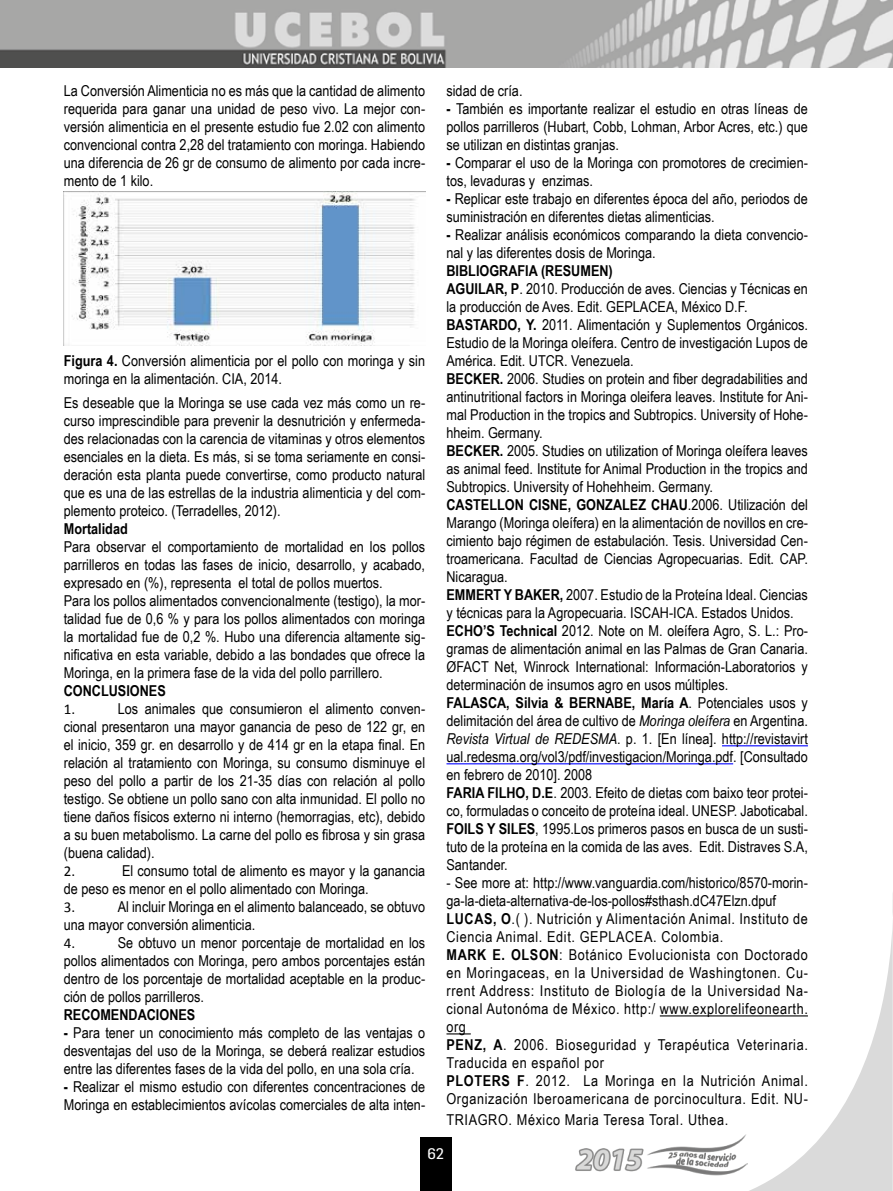
<style>
.page{position:relative;width:893px;height:1191px;background:#fff}
.page>*{position:absolute;margin:0;border:0;box-sizing:border-box;transform-origin:0 0}
.t1{font:15px/18px "Arial Narrow";color:#000}
.t2{font:15px/18px "Arial Narrow";letter-spacing:.04em;color:#000}
.t3{font:700 15px "Arial Narrow";color:#000}
.t4{font:15px "Calibri";color:#000}
.t5{font:15px "Flama Basic";color:#fff}
.s1{font-weight:700}
.s2{font-style:italic}
</style>
<div class="page">
<div style="left:420px;top:1137px;width:31px;height:54px;background:#000"></div>
<img style="left:575px;top:1148px;width:74px;height:24px">
<svg style="left:649px;top:894px;width:244px;height:297px"></svg>
<img style="left:0;top:0;width:893px;height:67px">
<img style="left:64px;top:191px;width:361px;height:154px">
<hr style="left:722px;top:745px;width:86px;height:1px;background:#00f">
<hr style="left:446px;top:763px;width:287px;height:1px;background:#00f">
<hr style="left:660px;top:1015px;width:148px;height:1px;background:#000">
<svg style="left:446px;top:1033px;width:25px;height:1px"></svg>
<p class="t1" style="left:64px;top:82px;width:363px;text-align:justify">La Conversión Alimenticia no es más que la cantidad de alimento requerida para ganar una unidad de peso vivo. La mejor con&shy;versión alimenticia en el presente estudio fue 2.02 con alimento convencional contra 2,28 del tratamiento con moringa. Habiendo una diferencia de 26 gr de consumo de alimento por cada incre&shy;mento de 1 kilo.</p>
<p class="t1" style="left:64px;top:352px;width:363px"><span class="s1">Figura 4.</span> Conversión alimenticia por el pollo con moringa y sin moringa en la alimentación. CIA, 2014.</p>
<p class="t1" style="left:64px;top:394px;width:363px;text-align:justify">Es deseable que la Moringa se use cada vez más como un re&shy;curso imprescindible para prevenir la desnutrición y enfermeda&shy;des relacionadas con la carencia de vitaminas y otros elementos esenciales en la dieta. Es más, si se toma seriamente en consi&shy;deración esta planta puede convertirse, como producto natural que es una de las estrellas de la industria alimenticia y del com&shy;plemento proteico. (Terradelles, 2012).</p>
<p class="t3" style="left:64px;top:520px;width:66px">Mortalidad</p>
<p class="t1" style="left:64px;top:538px;width:363px">Para observar el comportamiento de mortalidad en los pollos parrilleros en todas las fases de inicio, desarrollo, y acabado, expresado en (%), representa el total de pollos muertos.<br>Para los pollos alimentados convencionalmente (testigo), la mor&shy;talidad fue de 0,6 % y para los pollos alimentados con moringa la mortalidad fue de 0,2 %. Hubo una diferencia altamente sig&shy;nificativa en esta variable, debido a las bondades que ofrece la Moringa, en la primera fase de la vida del pollo parrillero.</p>
<p class="t3" style="left:64px;top:682px;width:104px">CONCLUSIONES</p>
<p class="t4" style="left:64px;top:700px;width:13px">1.</p>
<p class="t1" style="left:64px;top:700px;width:363px;text-align:justify;text-indent:54px">Los animales que consumieron el alimento conven&shy;cional presentaron una mayor ganancia de peso de 122 gr, en el inicio, 359 gr. en desarrollo y de 414 gr en la etapa final. En relación al tratamiento con Moringa, su consumo disminuye el peso del pollo a partir de los 21-35 días con relación al pollo testigo. Se obtiene un pollo sano con alta inmunidad. El pollo no tiene daños físicos externo ni interno (hemorragias, etc), debido a su buen metabolismo. La carne del pollo es fibrosa y sin grasa (buena calidad).</p>
<p class="t4" style="left:64px;top:862px;width:13px">2.</p>
<p class="t1" style="left:64px;top:862px;width:363px;text-indent:58px">El consumo total de alimento es mayor y la ganancia de peso es menor en el pollo alimentado con Moringa.</p>
<p class="t4" style="left:64px;top:898px;width:13px">3.</p>
<p class="t1" style="left:64px;top:898px;width:363px;text-indent:54px">Al incluir Moringa en el alimento balanceado, se obtuvo una mayor conversión alimenticia.</p>
<p class="t4" style="left:64px;top:934px;width:13px">4.</p>
<p class="t1" style="left:64px;top:934px;width:363px;text-align:justify;text-indent:54px">Se obtuvo un menor porcentaje de mortalidad en los pollos alimentados con Moringa, pero ambos porcentajes están dentro de los porcentaje de mortalidad aceptable en la produc&shy;ción de pollos parrilleros.</p>
<p class="t3" style="left:64px;top:1006px;width:133px">RECOMENDACIONES</p>
<p class="t1" style="left:64px;top:1024px;width:363px;text-align:justify"><span class="s1">-</span> Para tener un conocimiento más completo de las ventajas o desventajas del uso de la Moringa, se deberá realizar estudios entre las diferentes fases de la vida del pollo, en una sola cría.</p>
<p class="t1" style="left:64px;top:1078px;width:363px"><span class="s1">-</span> Realizar el mismo estudio con diferentes concentraciones de<br>Moringa en establecimientos avícolas comerciales de alta inten-</p>
<p class="t1" style="left:446px;top:82px;width:78px">sidad de cría.</p>
<p class="t1" style="left:446px;top:100px;width:363px;text-align:justify"><span class="s1">-</span> También es importante realizar el estudio en otras líneas de pollos parrilleros (Hubart, Cobb, Lohman, Arbor Acres, etc.) que se utilizan en distintas granjas.</p>
<p class="t1" style="left:446px;top:154px;width:363px"><span class="s1">-</span> Comparar el uso de la Moringa con promotores de crecimien&shy;tos, levaduras y enzimas.</p>
<p class="t1" style="left:446px;top:190px;width:363px"><span class="s1">-</span> Replicar este trabajo en diferentes época del año, periodos de suministración en diferentes dietas alimenticias.</p>
<p class="t1" style="left:446px;top:226px;width:363px"><span class="s1">-</span> Realizar análisis económicos comparando la dieta convencio&shy;nal y las diferentes dosis de Moringa.</p>
<p class="t1" style="left:446px;top:262px;width:363px"><span class="s1">BIBLIOGRAFIA (RESUMEN)<br>AGUILAR, P</span>. 2010. Producción de aves. Ciencias y Técnicas en la producción de Aves. Edit. GEPLACEA, México D.F.<br><span class="s1">BASTARDO, Y.</span> 2011. Alimentación y Suplementos Orgánicos.<br>Estudio de la Moringa oleífera. Centro de investigación Lupos de América. Edit. UTCR. Venezuela.<br><span class="s1">BECKER.</span> 2006. Studies on protein and fiber degradabilities and antinutritional factors in Moringa oleifera leaves. Institute for Ani&shy;mal Production in the tropics and Subtropics. University of Hohe&shy;hheim. Germany.<br><span class="s1">BECKER.</span> 2005. Studies on utilization of Moringa oleífera leaves as animal feed. Institute for Animal Production in the tropics and Subtropics. University of Hohehheim. Germany.<br><span class="s1">CASTELLON CISNE, GONZALEZ CHAU</span>.2006. Utilización del Marango (Moringa oleífera) en la alimentación de novillos en cre&shy;cimiento bajo régimen de estabulación. Tesis. Universidad Cen&shy;troamericana. Facultad de Ciencias Agropecuarias. Edit. CAP.<br>Nicaragua.<br><span class="s1">EMMERT Y BAKER,</span> 2007. Estudio de la Proteína Ideal. Ciencias y técnicas para la Agropecuaria. ISCAH-ICA. Estados Unidos.<br><span class="s1">ECHO’S Technical</span> 2012. Note on M. oleífera Agro, S. L.: Pro&shy;gramas de alimentación animal en las Palmas de Gran Canaria.<br>ØFACT Net, Winrock International: Información-Laboratorios y determinación de insumos agro en usos múltiples.<br><span class="s1">FALASCA, Silvia &amp; BERNABE, María A</span>. Potenciales usos y delimitación del área de cultivo de <span class="s2">Moringa oleífera</span> en Argentina.<br><span class="s2">Revista Virtual de REDESMA</span>. p. 1. [En línea]. http://revistavirt ual.redesma.org/vol3/pdf/investigacion/Moringa.pdf. [Consultado en febrero de 2010]. 2008<br><span class="s1">FARIA FILHO, D.E</span>. 2003. Efeito de dietas com baixo teor protei&shy;co, formuladas o conceito de proteína ideal. UNESP. Jaboticabal.<br><span class="s1">FOILS Y SILES</span>, 1995.Los primeros pasos en busca de un susti&shy;tuto de la proteína en la comida de las aves. Edit. Distraves S.A, Santander.</p>
<p class="t2" style="left:446px;top:874px;width:363px">- See more at: http://www.vanguardia.com/historico/8570-morin&shy;ga-la-dieta-alternativa-de-los-pollos#sthash.dC47Elzn.dpuf <span class="s1">LUCAS, O</span>.( ). Nutrición y Alimentación Animal. Instituto de Ciencia Animal. Edit. GEPLACEA. Colombia.<br><span class="s1">MARK E. OLSON</span>: Botánico Evolucionista con Doctorado en Moringaceas, en la Universidad de Washingtonen. Cu&shy;rrent Address: Instituto de Biología de la Universidad Na&shy;cional Autonóma de México. http:/ www.explorelifeonearth. org<br><span class="s1">PENZ, A</span>. 2006. Bioseguridad y Terapéutica Veterinaria.<br>Traducida en español por<br><span class="s1">PLOTERS F</span>. 2012. La Moringa en la Nutrición Animal.<br>Organización Iberoamericana de porcinocultura. Edit. NU-</p>
<p class="t2" style="left:446px;top:1111px;width:283px">TRIAGRO. México Maria Teresa Toral. Uthea.</p>
<p class="t5" style="left:427px;top:1143px;width:18px">62</p>
</div>
